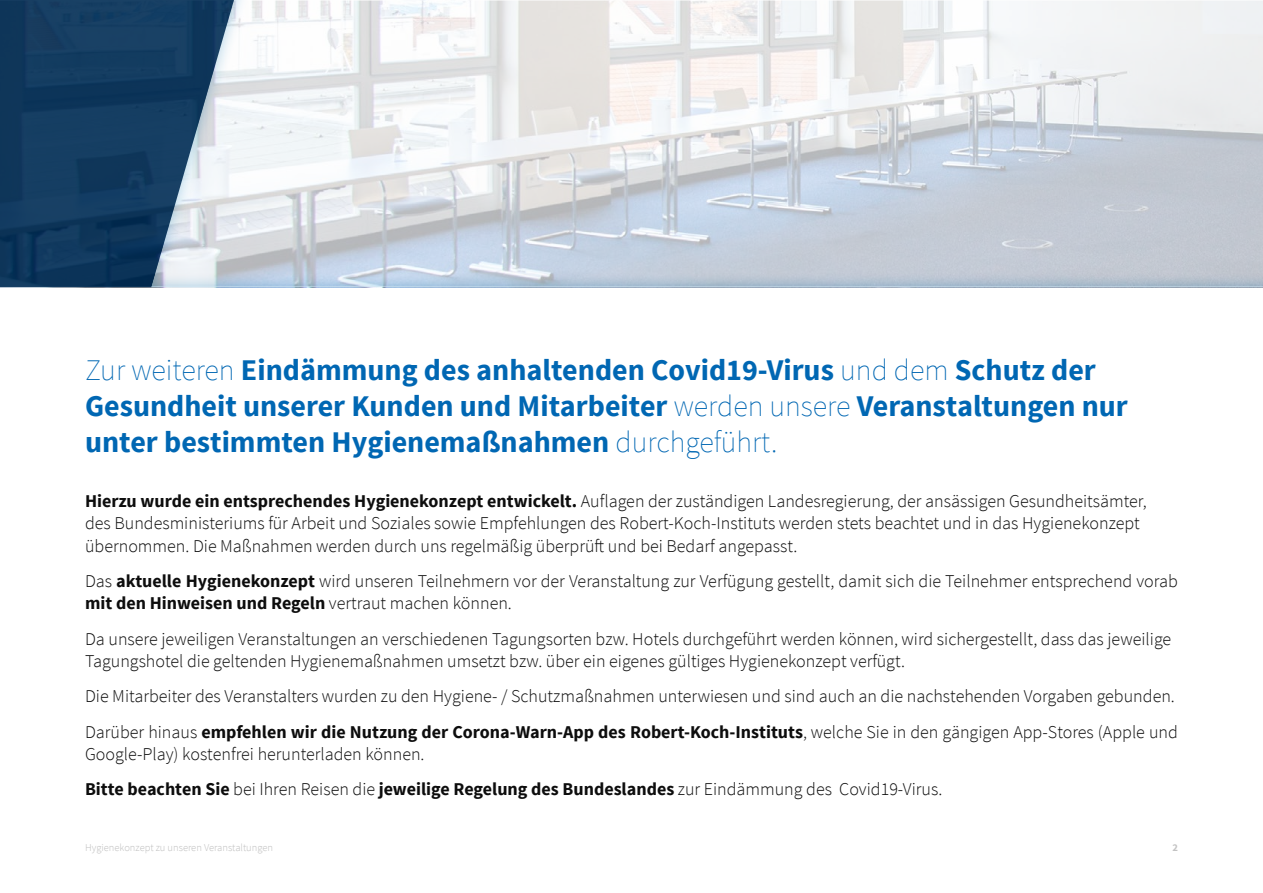
<style>
.page{position:relative;width:1263px;height:893px;background:#fff}
.page>*{position:absolute;margin:0;border:0;box-sizing:border-box;transform-origin:0 0}
.t1{font:700 30px/36px "Source Sans Pro";color:#0067b3}
.t2{font:300 18px/22.5px "Source Sans Pro";color:#0d0d0d}
.t3{font:300 10.5px "Source Sans Pro";color:#bdbdbd}
.t4{font:700 10.5px "Source Sans Pro";color:#c3c3c3}
.s1{font-weight:200}
.s2{font-weight:700}
</style>
<div class="page">
<div style="left:139px;top:0;width:1124px;height:288px;background:#0078b8;opacity:.52"></div>
<svg style="left:0;top:0;width:250px;height:287px;background:#41617e"></svg>
<h1 class="t1" style="left:85px;top:353px;width:1044px"><span class="s1">Zur weiteren</span> Eindämmung des anhaltenden Covid19-Virus <span class="s1">und dem</span> Schutz der<br>Gesundheit unserer Kunden und Mitarbeiter <span class="s1">werden unsere</span> Veranstaltungen nur unter bestimmten Hygienemaßnahmen <span class="s1">durchgeführt.</span></h1>
<p class="t2" style="left:85px;top:489px;width:1063px"><span class="s2">Hierzu wurde ein entsprechendes Hygienekonzept entwickelt.</span> Auflagen der zuständigen Landesregierung, der ansässigen Gesundheitsämter, des Bundesministeriums für Arbeit und Soziales sowie Empfehlungen des Robert-Koch-Instituts werden stets beachtet und in das Hygienekonzept übernommen. Die Maßnahmen werden durch uns regelmäßig überprüft und bei Bedarf angepasst.</p>
<p class="t2" style="left:85px;top:570px;width:1094px">Das <span class="s2">aktuelle Hygienekonzept</span> wird unseren Teilnehmern vor der Veranstaltung zur Verfügung gestellt, damit sich die Teilnehmer entsprechend vorab <span class="s2">mit den Hinweisen und Regeln</span> vertraut machen können.</p>
<p class="t2" style="left:85px;top:627px;width:1088px">Da unsere jeweiligen Veranstaltungen an verschiedenen Tagungsorten bzw. Hotels durchgeführt werden können, wird sichergestellt, dass das jeweilige<br>Tagungshotel die geltenden Hygienemaßnahmen umsetzt bzw. über ein eigenes gültiges Hygienekonzept verfügt.</p>
<p class="t2" style="left:85px;top:679px;width:1094px;line-height:35.2px">Die Mitarbeiter des Veranstalters wurden zu den Hygiene- / Schutzmaßnahmen unterwiesen und sind auch an die nachstehenden Vorgaben gebunden.<br>Darüber hinaus <span class="s2">empfehlen wir die Nutzung der Corona-Warn-App des Robert-Koch-Instituts</span>, welche Sie in den gängigen App-Stores (Apple und</p>
<p class="t2" style="left:85px;top:737px;width:859px;line-height:35.2px">Google-Play) kostenfrei herunterladen können.<br><span class="s2">Bitte beachten Sie</span> bei Ihren Reisen die <span class="s2">jeweilige Regelung des Bundeslandes</span> zur Eindämmung des Covid19-Virus.</p>
<p class="t3" style="left:85px;top:841px;width:190px">Hygienekonzept zu unseren Veranstaltungen</p>
<p class="t4" style="left:1172px;top:841px;width:7px">2</p>
</div>
